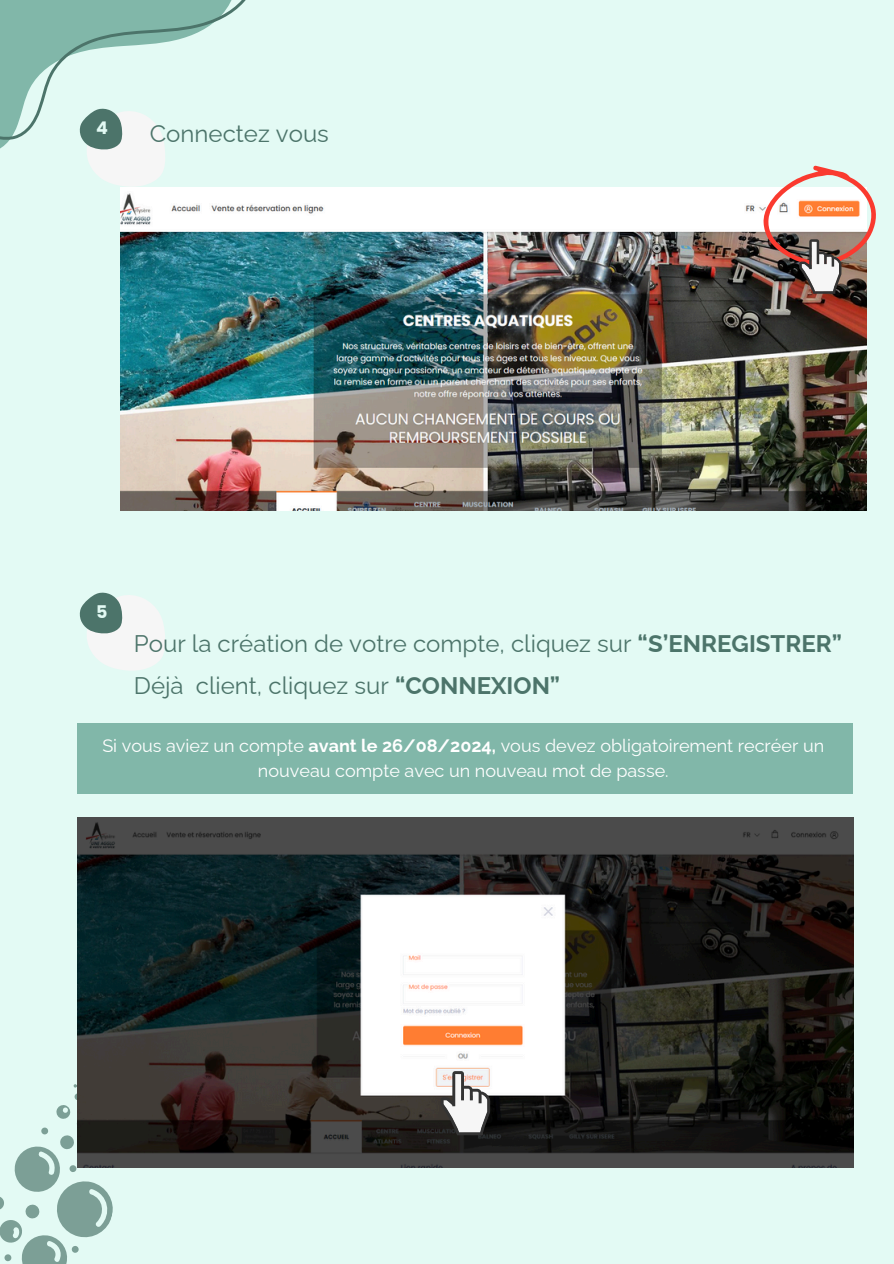
<style>
.page{position:relative;width:894px;height:1264px;background:#fff}
.page>*{position:absolute;margin:0;border:0;box-sizing:border-box;transform-origin:0 0}
.t1{font:24px "Raleway";color:#4c746a}
.t2{font:18px/24.8px "Raleway";color:#fff;text-align:center}
.t3{font:700 17.4px "Poppins";color:#e3faf4}
.s1{font-weight:700}
</style>
<div class="page">
<div style="left:0;top:0;width:893px;height:1263px;background:#e3faf4"></div>
<svg style="left:0;top:0;width:246px;height:191px"></svg>
<svg style="left:74px;top:1092px;width:8px;height:8px"></svg>
<svg style="left:0;top:1105px;width:118px;height:158px"></svg>
<svg style="left:79px;top:108px;width:86px;height:79px"></svg>
<img style="left:121px;top:187px;width:744px;height:323px">
<img style="left:763px;top:165px;width:113px;height:129px">
<svg style="left:79px;top:592px;width:86px;height:79px"></svg>
<div style="left:77px;top:723px;width:776px;height:71px;background:#81b7a9"></div>
<img style="left:77px;top:817px;width:776px;height:350px">
<svg style="left:440px;top:1071px;width:50px;height:64px;background:#b1afae"></svg>
<p class="t3" style="left:96px;top:116px;width:13px">4</p>
<p class="t1" style="left:150px;top:120px;width:180px">Connectez vous</p>
<p class="t3" style="left:96px;top:599px;width:13px">5</p>
<p class="t1" style="left:134px;top:629px;width:709px">Pour la création de votre compte, cliquez sur <span class="s1">“S’ENREGISTRER”</span></p>
<h1 class="t1" style="left:134px;top:671px;width:427px">Déjà client, cliquez sur <span class="s1">“CONNEXION”</span></h1>
<p class="t2" style="left:102px;top:733px;width:723px">Si vous aviez un compte <span class="s1">avant le 26/08/2024,</span> vous devez obligatoirement recréer un nouveau compte avec un nouveau mot de passe.</p>
</div>
